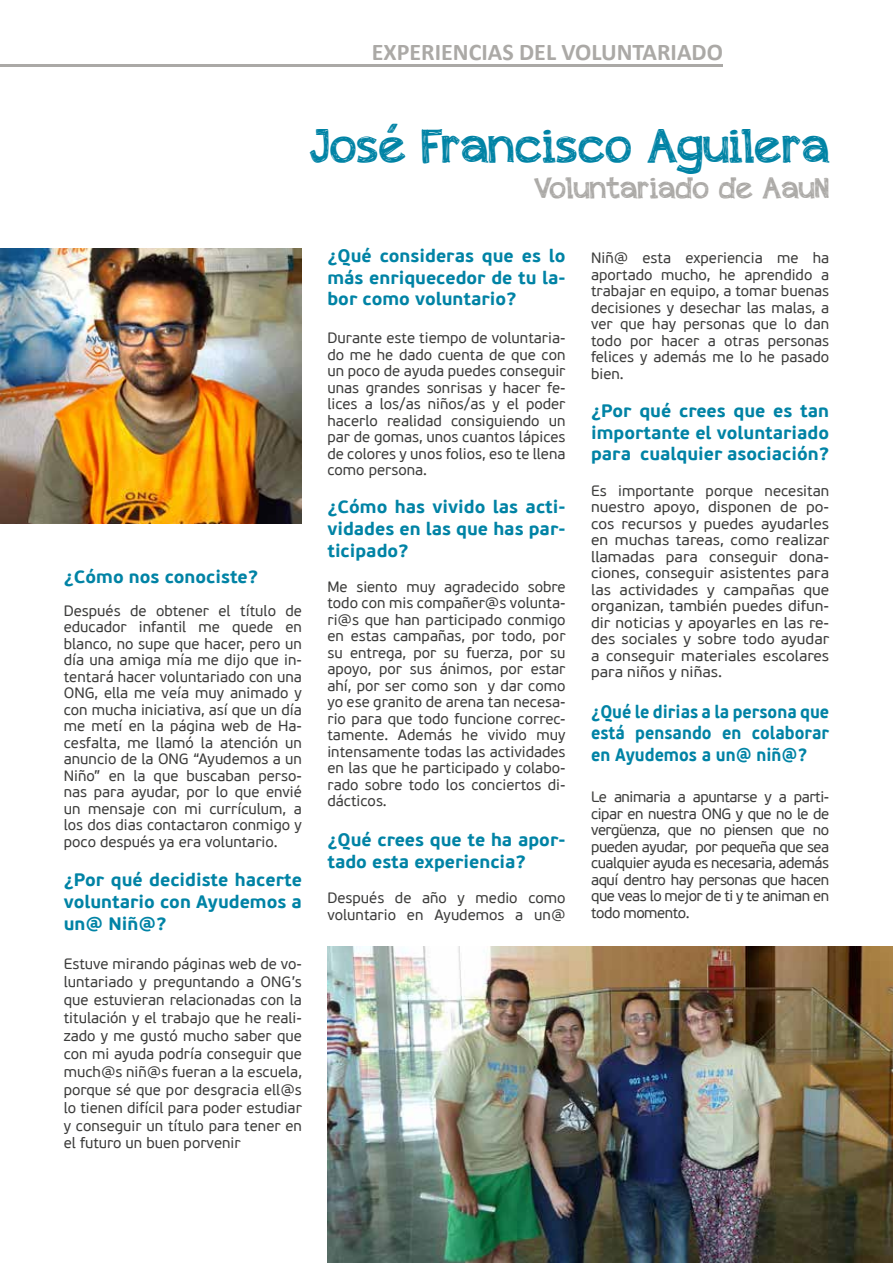
<style>
.page{position:relative;width:893px;height:1263px;background:#fff}
.page>*{position:absolute;margin:0;border:0;box-sizing:border-box;transform-origin:0 0}
.t1{font:48px "appleberry";letter-spacing:.005em;color:#0083a5}
.t2{font:30px "appleberry";letter-spacing:.005em;color:#aba9a6}
.t3{font:700 24px "Calibri";color:#aba9a6}
.t4{font:700 18px/21.6px "PF Beau Sans Pro";color:#0083a5;text-align:justify}
.t5{font:700 18px/21.6px "PF Beau Sans Pro";color:#0083a5;text-align:justify;scale:.91 1}
.t6{font:15px/16.5px "PF Beau Sans Pro";color:#3c3c3b;text-align:justify}
</style>
<div class="page">
<img style="left:0;top:248px;width:302px;height:275px">
<hr style="left:0;top:64px;width:723px;height:2px;background:#aba9a6">
<img style="left:327px;top:946px;width:566px;height:317px">
<h3 class="t3" style="left:372px;top:36px;width:352px">EXPERIENCIAS DEL VOLUNTARIADO</h3>
<h1 class="t1" style="left:310px;top:113px;width:520px">José Francisco Aguilera</h1>
<h2 class="t2" style="left:534px;top:168px;width:296px">Voluntariado de AauN</h2>
<p class="t4" style="left:64px;top:566px;width:196px">¿Cómo nos conociste?</p>
<p class="t6" style="left:64px;top:603px;width:240px">Después de obtener el título de educador infantil me quede en blanco, no supe que hacer, pero un día una amiga mía me dijo que in&shy;tentará hacer voluntariado con una ONG, ella me veía muy animado y con mucha iniciativa, así que un día me metí en la página web de Ha&shy;cesfalta, me llamó la atención un anuncio de la ONG “Ayudemos a un Niño” en la que buscaban perso&shy;nas para ayudar, por lo que envié un mensaje con mi currículum, a los dos dias contactaron conmigo y poco después ya era voluntario.</p>
<p class="t4" style="left:64px;top:869px;width:240px">¿Por qué decidiste hacerte voluntario con Ayudemos a un@ Niñ@?</p>
<p class="t6" style="left:64px;top:955px;width:240px;line-height:18px">Estuve mirando páginas web de vo&shy;luntariado y preguntando a ONG’s que estuvieran relacionadas con la titulación y el trabajo que he reali&shy;zado y me gustó mucho saber que con mi ayuda podría conseguir que much@s niñ@s fueran a la escuela, porque sé que por desgracia ell@s lo tienen difícil para poder estudiar y conseguir un título para tener en</p>
<p class="t6" style="left:64px;top:1134px;width:178px">el futuro un buen porvenir</p>
<p class="t4" style="left:327px;top:245px;width:240px">¿Qué consideras que es lo más enriquecedor de tu la&shy;bor como voluntario?</p>
<p class="t6" style="left:327px;top:330px;width:240px">Durante este tiempo de voluntaria&shy;do me he dado cuenta de que con un poco de ayuda puedes conseguir unas grandes sonrisas y hacer fe&shy;lices a los/as niños/as y el poder hacerlo realidad consiguiendo un par de gomas, unos cuantos lápices de colores y unos folios, eso te llena como persona.</p>
<p class="t4" style="left:327px;top:497px;width:240px">¿Cómo has vivido las acti&shy;vidades en las que has par&shy;ticipado?</p>
<p class="t6" style="left:327px;top:579px;width:240px">Me siento muy agradecido sobre todo con mis compañer@s volunta&shy;ri@s que han participado conmigo en estas campañas, por todo, por su entrega, por su fuerza, por su apoyo, por sus ánimos, por estar ahí, por ser como son y dar como yo ese granito de arena tan necesa&shy;rio para que todo funcione correc&shy;tamente. Además he vivido muy intensamente todas las actividades en las que he participado y colabo&shy;rado sobre todo los conciertos di&shy;dácticos.</p>
<p class="t4" style="left:327px;top:829px;width:240px">¿Qué crees que te ha apor&shy;tado esta experiencia?</p>
<p class="t6" style="left:327px;top:890px;width:240px">Después de año y medio como voluntario en Ayudemos a un@</p>
<p class="t6" style="left:591px;top:250px;width:240px">Niñ@ esta experiencia me ha aportado mucho, he aprendido a trabajar en equipo, a tomar buenas decisiones y desechar las malas, a ver que hay personas que lo dan todo por hacer a otras personas felices y además me lo he pasado bien.</p>
<p class="t4" style="left:591px;top:400px;width:240px">¿Por qué crees que es tan importante el voluntariado para cualquier asociación?</p>
<p class="t6" style="left:591px;top:482px;width:240px">Es importante porque necesitan nuestro apoyo, disponen de po&shy;cos recursos y puedes ayudarles en muchas tareas, como realizar llamadas para conseguir dona&shy;ciones, conseguir asistentes para las actividades y campañas que organizan, también puedes difun&shy;dir noticias y apoyarles en las re&shy;des sociales y sobre todo ayudar a conseguir materiales escolares para niños y niñas.</p>
<p class="t5" style="left:591px;top:701px;width:263px">¿Qué le dirias a la persona que está pensando en colaborar en Ayudemos a un@ niñ@?</p>
<p class="t6" style="left:591px;top:789px;width:240px">Le animaria a apuntarse y a parti&shy;cipar en nuestra ONG y que no le de vergüenza, que no piensen que no pueden ayudar, por pequeña que sea cualquier ayuda es necesaria, además aquí dentro hay personas que hacen que veas lo mejor de ti y te animan en todo momento.</p>
</div>
